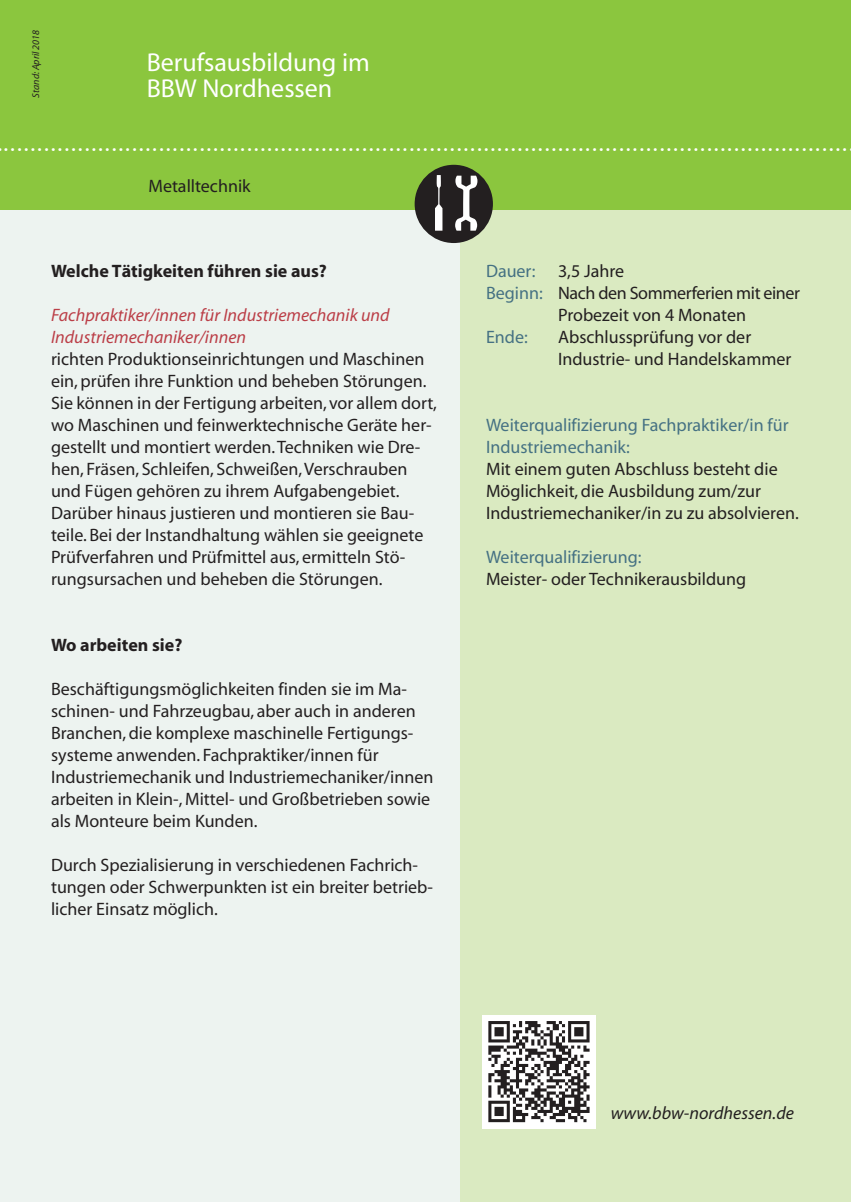
<style>
.page{position:relative;width:851px;height:1202px;background:#fff}
.page>*{position:absolute;margin:0;border:0;box-sizing:border-box;transform-origin:0 0}
.t1{font:26px "Times";color:#fff}
.t2{font:26px/26px "Myriad";color:#fff}
.t3{font:18px/22px "Myriad";color:#231f20}
.t4{font:18px/22px "Myriad";color:#457183}
.t5{font:italic 18px/22px "Myriad";color:#bb3e47}
.t6{font:700 18px "Myriad";color:#231f20}
.t7{font:18px "Myriad";letter-spacing:-.02em;color:#231f20}
.t8{font:italic 18px "Myriad";color:#231f20}
.t9{font:italic 10px "Myriad";color:#231f20}
.s1{color:#457183}
</style>
<div class="page">
<div style="left:0;top:0;width:850px;height:1202px;background:#daeac1"></div>
<div style="left:0;top:193px;width:459px;height:1009px;background:#edf3f0"></div>
<div style="left:0;top:0;width:850px;height:210px;background:#8bc63e"></div>
<div style="left:414px;top:165px;width:79px;height:78px;background:#231f20;border-radius:50%"></div>
<svg style="left:435px;top:175px;width:42px;height:56px"></svg>
<div style="left:482px;top:1015px;width:113px;height:113px;background:#fff"></div>
<svg style="left:488px;top:1021px;width:101px;height:101px"></svg>
<p class="t9" style="left:32px;top:98px;width:69px;rotate:-90deg">Stand: April 2018</p>
<h1 class="t2" style="left:147px;top:51px;width:224px">Berufsausbildung im<br>BBW Nordhessen</h1>
<h1 class="t1" style="left:2px;top:118px;width:846px">.............................................................................................................................</h1>
<p class="t3" style="left:148px;top:176px;width:104px">Metalltechnik</p>
<p class="t6" style="left:51px;top:264px;width:277px">Welche Tätigkeiten führen sie aus?</p>
<p class="t5" style="left:51px;top:305px;width:340px">Fachpraktiker/innen für Industriemechanik und<br>Industriemechaniker/innen</p>
<p class="t3" style="left:51px;top:350px;width:387px">richten Produktionseinrichtungen und Maschinen ein, prüfen ihre Funktion und beheben Störungen.<br>Sie können in der Fertigung arbeiten, vor allem dort, wo Maschinen und feinwerktechnische Geräte her&shy;gestellt und montiert werden. Techniken wie Dre&shy;hen, Fräsen, Schleifen, Schweißen, Verschrauben und Fügen gehören zu ihrem Aufgabengebiet.<br>Darüber hinaus justieren und montieren sie Bau&shy;teile. Bei der Instandhaltung wählen sie geeignete Prüfverfahren und Prüfmittel aus, ermitteln Stö&shy;rungsursachen und beheben die Störungen.</p>
<p class="t6" style="left:51px;top:638px;width:133px">Wo arbeiten sie?</p>
<p class="t3" style="left:51px;top:680px;width:384px">Beschäftigungsmöglichkeiten finden sie im Ma&shy;schinen- und Fahrzeugbau, aber auch in anderen Branchen, die komplexe maschinelle Fertigungs&shy;systeme anwenden. Fachpraktiker/innen für Industriemechanik und Industriemechaniker/innen arbeiten in Klein-, Mittel- und Großbetrieben sowie als Monteure beim Kunden.</p>
<p class="t3" style="left:51px;top:856px;width:383px">Durch Spezialisierung in verschiedenen Fachrich&shy;tungen oder Schwerpunkten ist ein breiter betrieb&shy;licher Einsatz möglich.</p>
<p class="t4" style="left:486px;top:262px;width:51px">Dauer:</p>
<p class="t3" style="left:558px;top:262px;width:68px">3,5 Jahre</p>
<p class="t7" style="left:486px;top:286px;width:315px"><span class="s1">Beginn:</span> Nach den Sommerferien mit einer</p>
<p class="t3" style="left:558px;top:306px;width:189px">Probezeit von 4 Monaten</p>
<p class="t4" style="left:486px;top:328px;width:43px">Ende:</p>
<p class="t3" style="left:558px;top:328px;width:235px">Abschlussprüfung vor der<br>Industrie- und Handelskammer</p>
<p class="t4" style="left:486px;top:416px;width:304px">Weiterqualifizierung Fachpraktiker/in für<br>Industriemechanik:</p>
<p class="t3" style="left:486px;top:460px;width:314px">Mit einem guten Abschluss besteht die<br>Möglichkeit, die Ausbildung zum/zur<br>Industriemechaniker/in zu zu absolvieren.</p>
<p class="t4" style="left:486px;top:548px;width:157px">Weiterqualifizierung:</p>
<p class="t3" style="left:486px;top:570px;width:261px">Meister- oder Technikerausbildung</p>
<p class="t8" style="left:610px;top:1106px;width:184px">www.bbw-nordhessen.de</p>
</div>
